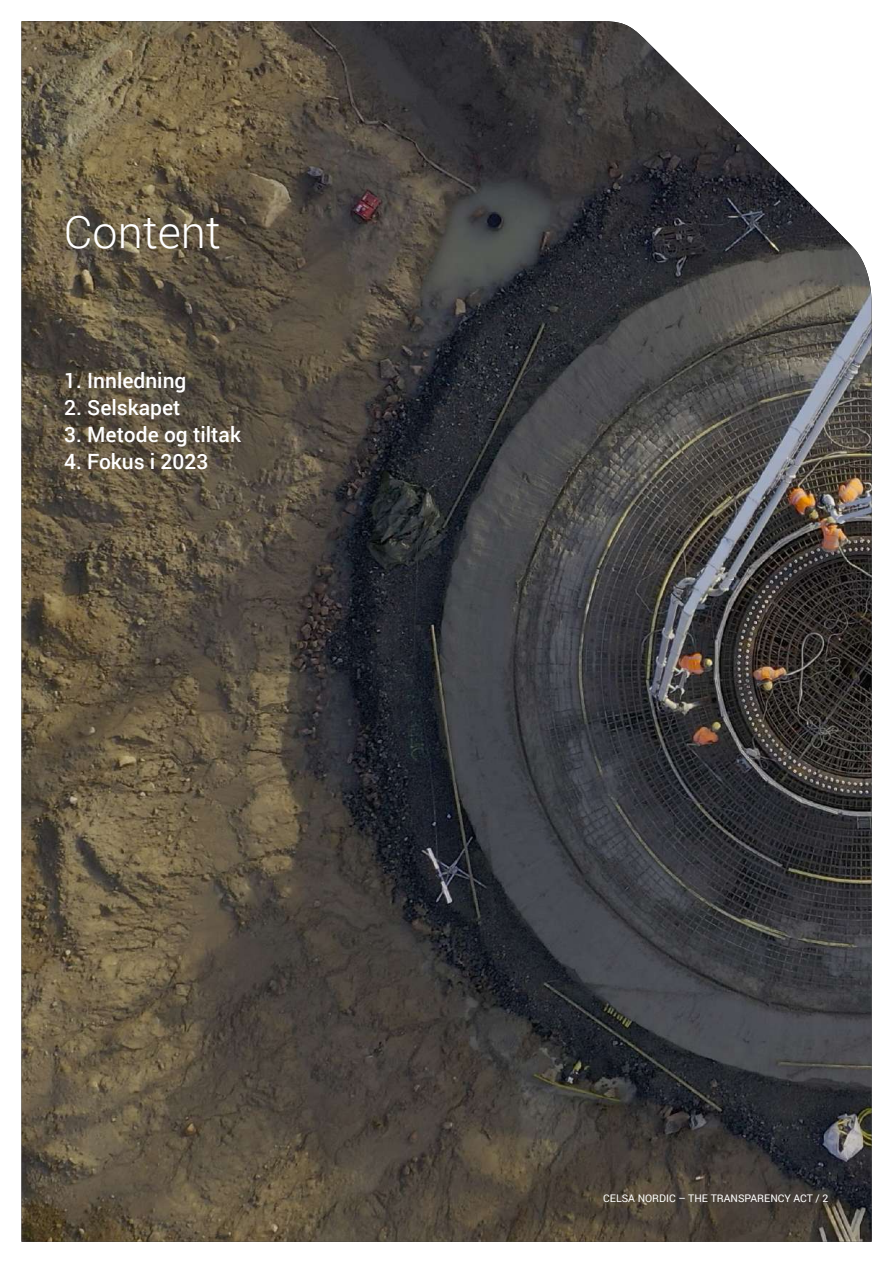
<style>
.page{position:relative;width:893px;height:1263px;background:#fff}
.page>*{position:absolute;margin:0;border:0;box-sizing:border-box;transform-origin:0 0}
.t1{font:300 45px "Roboto";color:#fff}
.t2{font:500 21px "Roboto";color:#fff}
.t3{font:10.5px "Roboto";color:#fff}
</style>
<div class="page">
<img style="left:22px;top:21px;width:850px;height:1221px">
<h1 class="t1" style="left:64px;top:201px;width:159px">Content</h1>
<p class="t2" style="left:64px;top:365px;width:124px">1. Innledning</p>
<p class="t2" style="left:64px;top:392px;width:118px">2. Selskapet</p>
<p class="t2" style="left:64px;top:419px;width:178px">3. Metode og tiltak</p>
<p class="t2" style="left:64px;top:446px;width:146px">4. Fokus i 2023</p>
<p class="t3" style="left:603px;top:1191px;width:227px">CELSA NORDIC – THE TRANSPARENCY ACT / 2</p>
</div>
